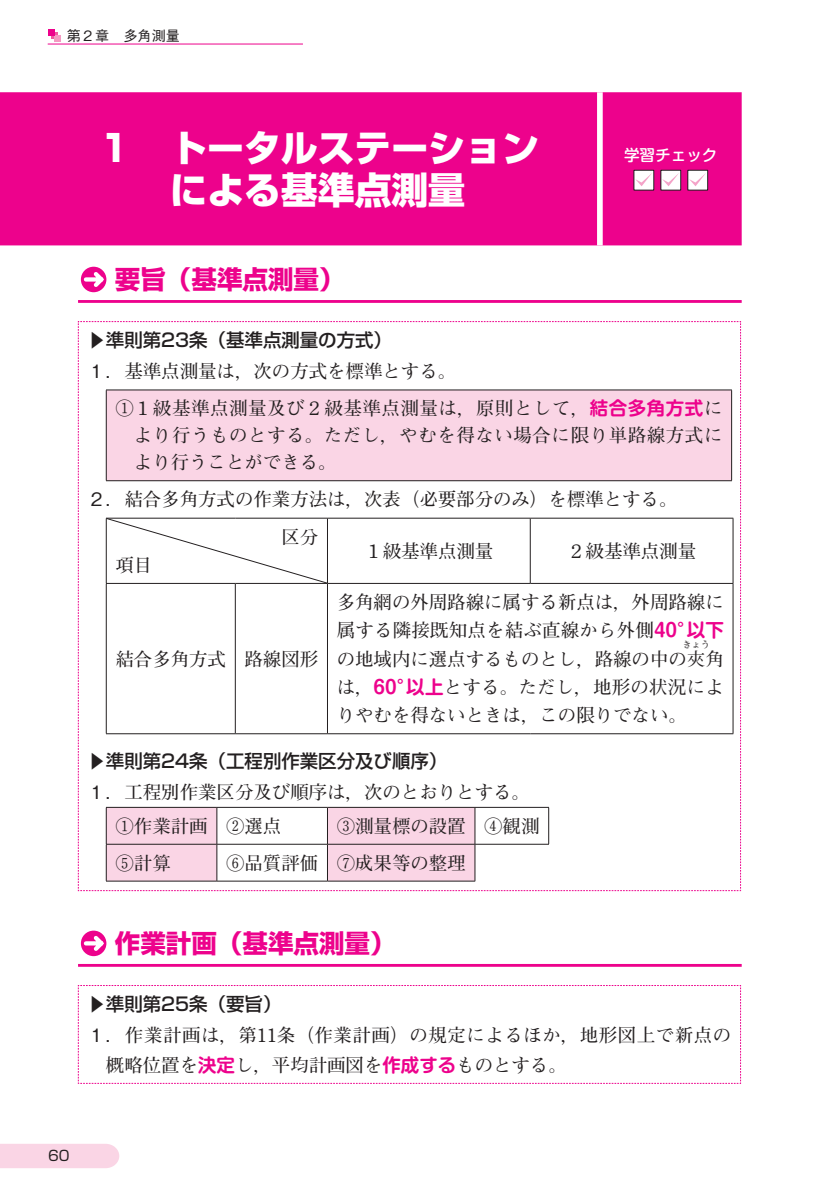
<style>
.page{position:relative;width:840px;height:1193px;background:#fff}
.page>*{position:absolute;margin:0;border:0;box-sizing:border-box;transform-origin:0 0}
.t1{font:800 36.8px/42.6px "Shin Go Pro";color:#fff;text-align:center}
.t2{font:700 25.6px "Shin Go Pro";color:#ed028c}
.t3{font:700 18.4px/28.4px "Futo Min A101 Pro";color:#231f20}
.t4{font:700 18.4px/37.2px "Futo Min A101 Pro";letter-spacing:.035em;color:#231f20}
.t5{font:700 18.4px/29.8px "Futo Min A101 Pro";letter-spacing:.03em;color:#231f20}
.t6{font:500 18.4px "Shin Go Pro";color:#231f20}
.t7{font:500 15.6px "Shin M Go Pro";color:#fff}
.t8{font:500 14.2px "Gothic BBB Pro";color:#231f20}
.t9{font:14.2px "Shin Go Pro";color:#231f20}
.t10{font:700 9.2px "Futo Min A101 Pro";color:#231f20}
.s1{font-family:"Gothic BBB Pro";font-weight:500}
.s2{font-family:"Shin M Go Pro De";color:#ed028c}
</style>
<div class="page">
<div style="left:0;top:1144px;width:119px;height:23px;background:#fad5e5"></div>
<div style="left:55px;top:35px;width:6px;height:7px;background:#f499c2"></div>
<svg style="left:49px;top:30px;width:9px;height:9px"></svg>
<hr style="left:48px;top:44px;width:255px;height:1px;background:#ed028c">
<div style="left:0;top:92px;width:741px;height:153px;background:#ed028c"></div>
<div style="left:597px;top:92px;width:5px;height:153px;background:#fff"></div>
<div style="left:634px;top:170px;width:19px;height:20px;background:#fff"></div>
<svg style="left:635px;top:173px;width:17px;height:13px"></svg>
<div style="left:661px;top:170px;width:19px;height:20px;background:#fff"></div>
<div style="left:660px;top:170px;width:21px;height:20px;border:1px solid #231f20"></div>
<svg style="left:662px;top:173px;width:17px;height:13px"></svg>
<div style="left:687px;top:170px;width:20px;height:20px;background:#fff"></div>
<div style="left:687px;top:170px;width:21px;height:20px;border:1px solid #231f20"></div>
<svg style="left:689px;top:173px;width:17px;height:13px"></svg>
<hr style="left:78px;top:300px;width:663px;height:3px;background:#ed028c">
<div style="left:81px;top:267px;width:25px;height:25px;border:2px solid #ed028c;border-radius:50%"></div>
<svg style="left:82px;top:268px;width:25px;height:23px"></svg>
<svg style="left:78px;top:321px;width:663px;height:570px"></svg>
<div style="left:106px;top:807px;width:111px;height:37px;background:#fad5e5"></div>
<div style="left:327px;top:807px;width:148px;height:37px;background:#fad5e5"></div>
<div style="left:106px;top:844px;width:111px;height:37px;background:#fad5e5"></div>
<div style="left:327px;top:844px;width:148px;height:37px;background:#fad5e5"></div>
<hr style="left:106px;top:880px;width:111px;height:1px;background:#231f20">
<hr style="left:217px;top:880px;width:110px;height:1px;background:#231f20">
<hr style="left:327px;top:880px;width:148px;height:1px;background:#231f20">
<hr style="left:106px;top:806px;width:111px;height:1px;background:#231f20">
<hr style="left:106px;top:807px;width:1px;height:36px;background:#231f20">
<hr style="left:217px;top:806px;width:110px;height:1px;background:#231f20">
<hr style="left:216px;top:807px;width:1px;height:36px;background:#231f20">
<hr style="left:327px;top:806px;width:148px;height:1px;background:#231f20">
<hr style="left:327px;top:807px;width:1px;height:36px;background:#231f20">
<hr style="left:475px;top:806px;width:74px;height:1px;background:#231f20">
<hr style="left:474px;top:807px;width:1px;height:36px;background:#231f20">
<hr style="left:548px;top:807px;width:1px;height:36px;background:#231f20">
<hr style="left:106px;top:844px;width:1px;height:36px;background:#231f20">
<hr style="left:216px;top:844px;width:1px;height:36px;background:#231f20">
<hr style="left:327px;top:844px;width:1px;height:36px;background:#231f20">
<hr style="left:474px;top:844px;width:1px;height:36px;background:#231f20">
<hr style="left:106px;top:843px;width:111px;height:1px;background:#231f20">
<hr style="left:217px;top:843px;width:110px;height:1px;background:#231f20">
<hr style="left:327px;top:843px;width:148px;height:1px;background:#231f20">
<hr style="left:475px;top:843px;width:74px;height:1px;background:#231f20">
<hr style="left:78px;top:963px;width:663px;height:3px;background:#ed028c">
<div style="left:81px;top:930px;width:25px;height:25px;border:2px solid #ed028c;border-radius:50%"></div>
<svg style="left:82px;top:931px;width:25px;height:23px"></svg>
<svg style="left:78px;top:985px;width:663px;height:98px"></svg>
<p class="t8" style="left:67px;top:25px;width:115px">第２章　多角測量</p>
<h1 class="t1" style="left:96px;top:122px;width:444px">１　トータルステーションによる基準点測量</h1>
<h2 class="t2" style="left:115px;top:259px;width:231px">要旨（基準点測量）</h2>
<p class="t7" style="left:624px;top:142px;width:95px">学習チェック</p>
<p class="t6" style="left:112px;top:331px;width:20px;rotate:90deg">▲</p>
<p class="t6" style="left:106px;top:325px;width:287px">準則第23条（基準点測量の方式）</p>
<p class="t4" style="left:115px;top:350px;width:608px;text-indent:-28px"><span class="s1">１．</span>基準点測量は，次の方式を標準とする。<br>① １級基準点測量及び２級基準点測量は，原則として，<span class="s2">結合多角方式</span>に</p>
<p class="t4" style="left:134px;top:419px;width:590px;line-height:27px">より行うものとする。ただし，やむを得ない場合に限り単路線方式により行うことができる。</p>
<p class="t3" style="left:281px;top:478px;width:397px;line-height:37.2px;text-indent:-194px"><span class="s1">２．</span>結合多角方式の作業方法は，次表（必要部分のみ）を標準とする。区分</p>
<p class="t3" style="left:115px;top:548px;width:38px">項目</p>
<p class="t3" style="left:364px;top:534px;width:130px">１級基準点測量</p>
<p class="t3" style="left:567px;top:534px;width:130px">２級基準点測量</p>
<p class="t3" style="left:115px;top:642px;width:204px">結合多角方式 路線図形</p>
<p class="t3" style="left:337px;top:585px;width:388px;text-align:justify">多角網の外周路線に属する新点は，外周路線に属する隣接既知点を結ぶ直線から外側<span class="s2">40°以下</span>の地域内に選点するものとし，路線の中の夾角</p>
<p class="t10" style="left:682px;top:637px;width:29px">きょう</p>
<p class="t3" style="left:337px;top:670px;width:388px">は，<span class="s2">60°以上</span>とする。ただし，地形の状況によりやむを得ないときは，この限りでない。</p>
<p class="t6" style="left:112px;top:751px;width:20px;rotate:90deg">▲</p>
<p class="t6" style="left:106px;top:745px;width:343px">準則第24条（工程別作業区分及び順序）</p>
<p class="t3" style="left:115px;top:773px;width:416px;line-height:33.6px;text-indent:-28px"><span class="s1">１．</span>工程別作業区分及び順序は，次のとおりとする。<br>①作業計画 ②選点</p>
<p class="t3" style="left:337px;top:809px;width:204px">③測量標の設置 ④観測</p>
<p class="t3" style="left:115px;top:846px;width:57px">⑤計算</p>
<p class="t3" style="left:226px;top:846px;width:241px">⑥品質評価 ⑦成果等の整理</p>
<h2 class="t2" style="left:115px;top:922px;width:282px">作業計画（基準点測量）</h2>
<p class="t6" style="left:112px;top:994px;width:20px;rotate:90deg">▲</p>
<p class="t6" style="left:106px;top:988px;width:177px">準則第25条（要旨）</p>
<p class="t5" style="left:106px;top:1017px;width:627px;text-indent:-18px"><span class="s1">１．</span>作業計画は，第11条（作業計画）の規定によるほか，地形図上で新点の概略位置を<span class="s2">決定</span>し，平均計画図を<span class="s2">作成する</span>ものとする。</p>
<p class="t9" style="left:48px;top:1143px;width:23px">60</p>
</div>
